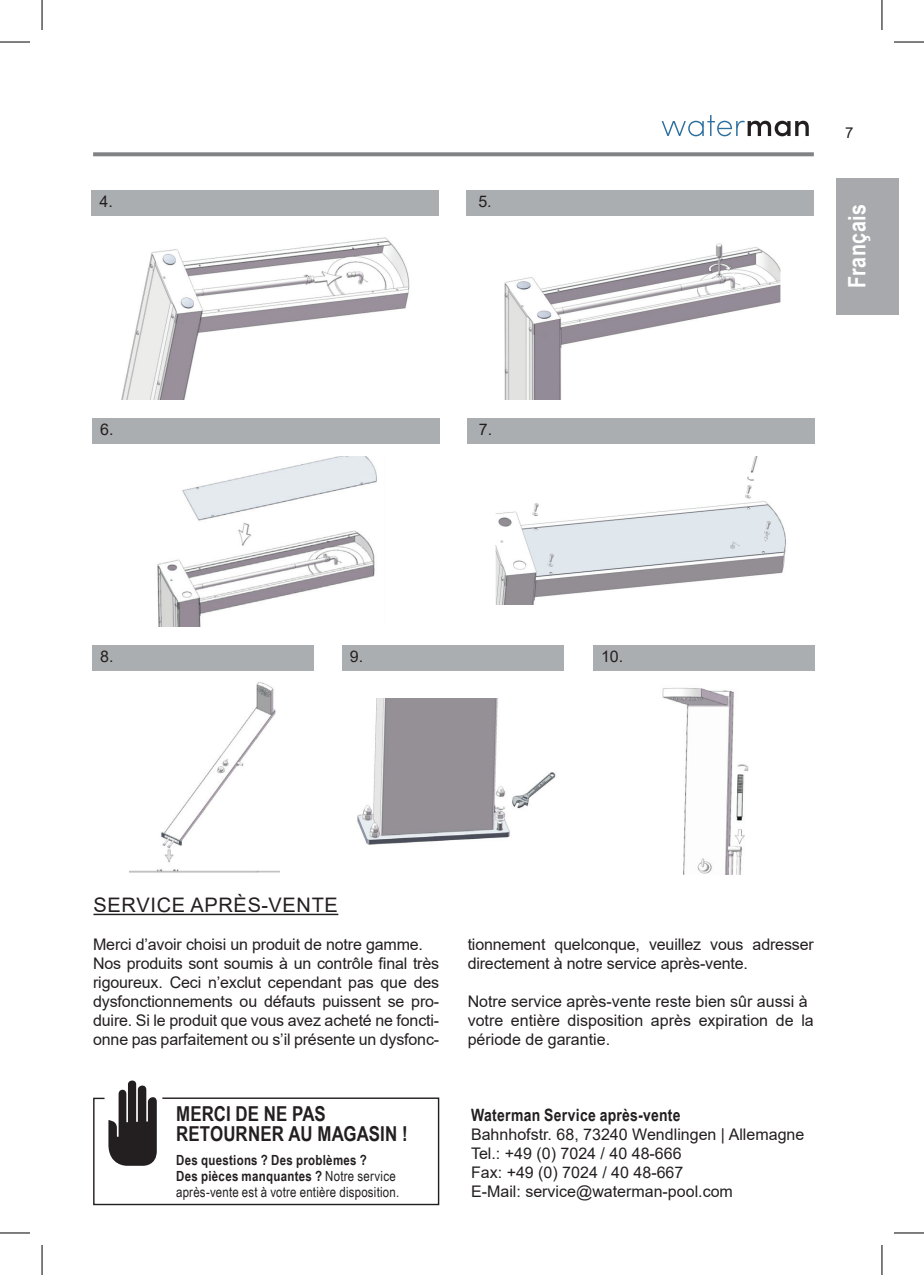
<style>
.page{position:relative;width:924px;height:1275px;background:#fff}
.page>*{position:absolute;margin:0;border:0;box-sizing:border-box;transform-origin:0 0}
.t1{font:700 24px "Arial Narrow";letter-spacing:.02em;color:#fff}
.t2{font:700 20.6px/20.6px "Arial Narrow";letter-spacing:.005em;color:#231f20}
.t3{font:20px "Arial";letter-spacing:.035em;color:#231f20}
.t4{font:700 17px "Arial Narrow";letter-spacing:.015em;color:#231f20}
.t5{font:16px/19px "Arial";letter-spacing:-.01em;color:#231f20}
.t6{font:15px "Arial";color:#231f20}
.t7{font:14px/16px "Arial Narrow";letter-spacing:.015em;color:#231f20}
.s1{font-weight:700}
</style>
<div class="page">
<svg style="left:93px;top:152px;width:720px;height:4px;background:#898b8e"></svg>
<svg style="left:661px;top:115px;width:147px;height:21px"></svg>
<hr style="left:93px;top:913px;width:245px;height:2px;background:#231f20">
<svg style="left:93px;top:1080px;width:347px;height:126px"></svg>
<div style="left:836px;top:178px;width:62px;height:136px;background:#a8a9ad"></div>
<img style="left:121px;top:237px;width:289px;height:162px">
<div style="left:92px;top:190px;width:346px;height:26px;background:#abaeb0"></div>
<img style="left:504px;top:243px;width:276px;height:156px">
<div style="left:466px;top:190px;width:347px;height:26px;background:#abaeb0"></div>
<img style="left:157px;top:456px;width:220px;height:171px">
<div style="left:92px;top:418px;width:347px;height:26px;background:#abaeb0"></div>
<img style="left:495px;top:456px;width:291px;height:148px">
<div style="left:467px;top:418px;width:347px;height:26px;background:#abaeb0"></div>
<img style="left:129px;top:682px;width:151px;height:191px">
<div style="left:92px;top:645px;width:221px;height:25px;background:#abaeb0"></div>
<img style="left:357px;top:698px;width:199px;height:147px">
<div style="left:342px;top:645px;width:221px;height:25px;background:#abaeb0"></div>
<img style="left:662px;top:687px;width:87px;height:187px">
<div style="left:593px;top:645px;width:221px;height:25px;background:#abaeb0"></div>
<hr style="left:0;top:42px;width:30px;height:1px;background:#000">
<hr style="left:893px;top:42px;width:30px;height:1px;background:#000">
<hr style="left:0;top:1232px;width:30px;height:1px;background:#000">
<hr style="left:893px;top:1232px;width:30px;height:1px;background:#000">
<hr style="left:42px;top:0;width:1px;height:30px;background:#000">
<hr style="left:42px;top:1245px;width:1px;height:30px;background:#000">
<hr style="left:881px;top:0;width:1px;height:30px;background:#000">
<hr style="left:881px;top:1245px;width:1px;height:30px;background:#000">
<p class="t5" style="left:99px;top:192px;width:15px">4.</p>
<p class="t5" style="left:478px;top:192px;width:15px">5.</p>
<p class="t5" style="left:100px;top:420px;width:15px">6.</p>
<p class="t5" style="left:478px;top:420px;width:15px">7.</p>
<p class="t5" style="left:100px;top:647px;width:15px">8.</p>
<p class="t5" style="left:350px;top:647px;width:15px">9.</p>
<p class="t5" style="left:600px;top:647px;width:24px">10.</p>
<p class="t6" style="left:844px;top:122px;width:10px">7</p>
<h1 class="t1" style="left:838px;top:288px;width:86px;rotate:-90deg">Français</h1>
<p class="t3" style="left:93px;top:891px;width:246px">SERVICE APRÈS-VENTE</p>
<p class="t5" style="left:93px;top:935px;width:347px">Merci d’avoir choisi un produit de notre gamme.<br>Nos produits sont soumis à un contrôle final très rigoureux. Ceci n’exclut cependant pas que des dysfonctionnements ou défauts puissent se pro&shy;duire. Si le produit que vous avez acheté ne foncti&shy;onne pas parfaitement ou s’il présente un dysfonc-</p>
<p class="t5" style="left:467px;top:935px;width:347px">tionnement quelconque, veuillez vous adresser directement à notre service après-vente.</p>
<p class="t5" style="left:467px;top:992px;width:347px">Notre service après-vente reste bien sûr aussi à votre entière disposition après expiration de la période de garantie.</p>
<p class="t2" style="left:176px;top:1102px;width:233px">MERCI DE NE PAS<br>RETOURNER AU MAGASIN !</p>
<p class="t7" style="left:176px;top:1151px;width:224px"><span class="s1">Des questions ? Des problèmes ?<br>Des pièces manquantes ?</span> Notre service après-vente est à votre entière disposition.</p>
<p class="t4" style="left:471px;top:1102px;width:211px">Waterman Service après-vente</p>
<p class="t5" style="left:471px;top:1125px;width:334px">Bahnhofstr. 68, 73240 Wendlingen | Allemagne Tel.: +49 (0) 7024 / 40 48-666<br>Fax: +49 (0) 7024 / 40 48-667<br>E-Mail: service@waterman-pool.com</p>
</div>
